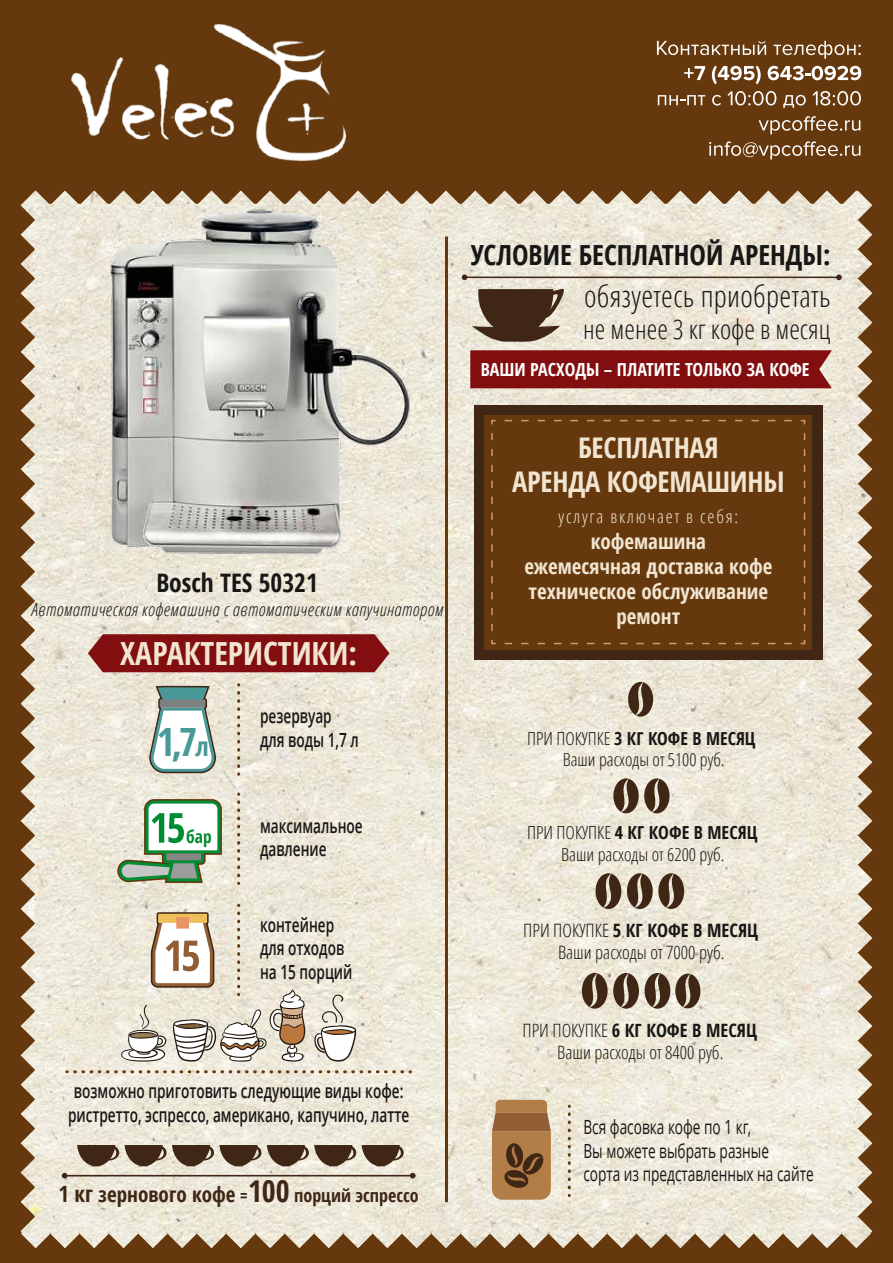
<style>
.page{position:relative;width:893px;height:1263px;background:#65390d}
.page>*{position:absolute;margin:0;border:0;box-sizing:border-box;transform-origin:0 0}
.t1{font:700 condensed 39px "Open Sans";color:#489998}
.t2{font:700 condensed 31.8px "Open Sans";color:#f1e5d1}
.t3{font:300 condensed 30px "Open Sans";letter-spacing:.01em;color:#171716}
.t4{font:700 condensed 28.5px/34.2px "Open Sans";letter-spacing:-.01em;color:#f1e5d1;text-align:center}
.t5{font:700 condensed 27.75px "Open Sans";color:#171716}
.t6{font:300 condensed 27px "Open Sans";color:#171716}
.t7{font:700 condensed 25.5px "Open Sans";color:#171716}
.t8{font:700 condensed 21px/25.2px "Open Sans";color:#f1e5d1;text-align:center}
.t9{font:600 19.5px/23.4px "Open Sans";color:#171716;scale:.7 1}
.t10{font:19.5px/23.4px "Open Sans";color:#171716;scale:.7 1}
.t11{font:300 condensed 18.45px/22px "Open Sans";color:#171716;text-align:center}
.t12{font:italic 300 condensed 18px "Open Sans";letter-spacing:.025em;color:#171716}
.t13{font:300 condensed 18px/21.6px "Open Sans";color:#171716;text-align:center}
.t14{font:700 condensed 18px "Open Sans";color:#3f2615}
.t15{font:700 condensed 18px "Open Sans";color:#fff}
.t16{font:300 condensed 18px "Open Sans";letter-spacing:.1em;color:#f1e5d1}
.t17{font:300 condensed 17.85px/21.5px "Open Sans";color:#171716;text-align:center}
.t18{font:700 condensed 17.55px "Open Sans";color:#008c33}
.s1{font-size:26.55px}
.s2{font-weight:700}
.s3{font-size:22.5px}
.s4{font-size:21px}
.s5{font-size:30px}
</style>
<div class="page">
<img style="left:21px;top:191px;width:851px;height:1057px">
<hr style="left:445px;top:237px;width:3px;height:965px;background:#65390d">
<svg style="left:88px;top:634px;width:301px;height:38px;background:#871919"></svg>
<svg style="left:657px;top:41px;width:109px;height:14px"></svg>
<svg style="left:774px;top:41px;width:87px;height:18px"></svg>
<svg style="left:684px;top:66px;width:21px;height:14px"></svg>
<svg style="left:712px;top:66px;width:49px;height:18px"></svg>
<svg style="left:768px;top:66px;width:93px;height:14px"></svg>
<svg style="left:658px;top:95px;width:47px;height:10px"></svg>
<svg style="left:712px;top:95px;width:9px;height:11px"></svg>
<svg style="left:727px;top:91px;width:49px;height:15px"></svg>
<svg style="left:783px;top:95px;width:23px;height:13px"></svg>
<svg style="left:813px;top:91px;width:48px;height:15px"></svg>
<svg style="left:759px;top:116px;width:101px;height:18px"></svg>
<svg style="left:709px;top:141px;width:151px;height:19px"></svg>
<div style="left:474px;top:405px;width:348px;height:254px;background:#3f2615"></div>
<div style="left:484px;top:415px;width:328px;height:234px;background:#65390d"></div>
<svg style="left:491px;top:639px;width:301px;height:6px"></svg>
<svg style="left:491px;top:419px;width:5px;height:212px"></svg>
<svg style="left:505px;top:419px;width:301px;height:6px"></svg>
<svg style="left:800px;top:433px;width:6px;height:212px"></svg>
<svg style="left:492px;top:1100px;width:59px;height:100px;background:#9e7043"></svg>
<svg style="left:568px;top:1114px;width:3px;height:82px"></svg>
<hr style="left:464px;top:277px;width:375px;height:1px;background:#3f2615">
<svg style="left:836px;top:274px;width:6px;height:6px"></svg>
<svg style="left:462px;top:274px;width:103px;height:69px;background:#8f7f6f"></svg>
<div style="left:470px;top:350px;width:362px;height:38px;background:#820e0f"></div>
<svg style="left:237px;top:692px;width:3px;height:83px"></svg>
<svg style="left:237px;top:802px;width:3px;height:82px"></svg>
<svg style="left:146px;top:683px;width:72px;height:93px;background:#c6d1cc"></svg>
<svg style="left:67px;top:1070px;width:336px;height:3px"></svg>
<svg style="left:312px;top:994px;width:47px;height:68px;background:#d9d4c9"></svg>
<svg style="left:120px;top:905px;width:186px;height:157px;background:#dcd4c5"></svg>
<svg style="left:77px;top:1145px;width:42px;height:21px"></svg>
<svg style="left:125px;top:1145px;width:231px;height:21px;background:#766453"></svg>
<svg style="left:362px;top:1145px;width:42px;height:21px"></svg>
<hr style="left:64px;top:1175px;width:349px;height:1px;background:#3f2615">
<svg style="left:62px;top:1173px;width:5px;height:5px"></svg>
<svg style="left:410px;top:1173px;width:5px;height:5px"></svg>
<img style="left:71px;top:24px;width:276px;height:138px">
<svg style="left:116px;top:797px;width:107px;height:87px;background:#b2cab0"></svg>
<img style="left:106px;top:205px;width:308px;height:354px">
<svg style="left:628px;top:682px;width:25px;height:35px"></svg>
<svg style="left:613px;top:778px;width:57px;height:35px;background:#867666"></svg>
<svg style="left:595px;top:873px;width:26px;height:36px"></svg>
<svg style="left:627px;top:873px;width:57px;height:36px;background:#847363"></svg>
<svg style="left:582px;top:973px;width:57px;height:36px;background:#847261"></svg>
<svg style="left:645px;top:973px;width:55px;height:36px;background:#847363"></svg>
<h3 class="t7" style="left:156px;top:568px;width:163px">Bosch TES 50321</h3>
<p class="t12" style="left:31px;top:597px;width:413px">Автоматическая кофемашина с автоматическим капучинатором</p>
<h2 class="t2" style="left:120px;top:635px;width:238px">ХАРАКТЕРИСТИКИ:</h2>
<h3 class="t5" style="left:471px;top:239px;width:361px">УСЛОВИЕ БЕСПЛАТНОЙ АРЕНДЫ:</h3>
<h3 class="t3" style="left:584px;top:276px;width:248px">обязуетесь приобретать</h3>
<h3 class="t6" style="left:583px;top:312px;width:249px">не менее 3 кг кофе в месяц</h3>
<p class="t15" style="left:481px;top:359px;width:330px">ВАШИ РАСХОДЫ – ПЛАТИТЕ ТОЛЬКО ЗА КОФЕ</p>
<h3 class="t4" style="left:512px;top:431px;width:274px">БЕСПЛАТНАЯ<br>АРЕНДА КОФЕМАШИНЫ</h3>
<p class="t16" style="left:559px;top:505px;width:181px">услуга включает в себя:</p>
<p class="t8" style="left:524px;top:529px;width:250px">кофемашина<br>ежемесячная доставка кофе техническое обслуживание ремонт</p>
<p class="t9" style="left:260px;top:705px;width:143px">резервуар для воды 1,7 л</p>
<h1 class="t1" style="left:157px;top:719px;width:54px">1,7<span class="s1">л</span></h1>
<p class="t17" style="left:527px;top:727px;width:230px">ПРИ ПОКУПКЕ <span class="s2">3 КГ КОФЕ В МЕСЯЦ<br></span>Ваши расходы от 5100 руб.</p>
<p class="t18" style="left:186px;top:827px;width:27px">бар</p>
<p class="t9" style="left:260px;top:814px;width:148px">максимальное давление</p>
<p class="t9" style="left:260px;top:913px;width:134px">контейнер для отходов на 15 порций</p>
<p class="t9" style="left:68px;top:1080px;width:489px;text-align:center">возможно приготовить следующие виды кофе: ристретто, эспрессо, американо, капучино, латте</p>
<p class="t14" style="left:59px;top:1185px;width:362px"><span class="s3">1 кг</span> <span class="s4">зернового кофе</span> =<span class="s5">100</span> порций эспрессо</p>
<p class="t13" style="left:527px;top:821px;width:232px">ПРИ ПОКУПКЕ <span class="s2">4 КГ КОФЕ В МЕСЯЦ<br></span>Ваши расходы от 6200 руб.</p>
<p class="t11" style="left:523px;top:918px;width:237px">ПРИ ПОКУПКЕ <span class="s2">5 КГ КОФЕ В МЕСЯЦ<br></span>Ваши расходы от 7000 руб.</p>
<p class="t11" style="left:522px;top:1019px;width:236px">ПРИ ПОКУПКЕ <span class="s2">6 КГ КОФЕ В МЕСЯЦ<br></span>Ваши расходы от 8400 руб.</p>
<p class="t10" style="left:583px;top:1115px;width:330px">Вся фасовка кофе по 1 кг,<br>Вы можете выбрать разные<br>сорта из представленных на сайте</p>
</div>
